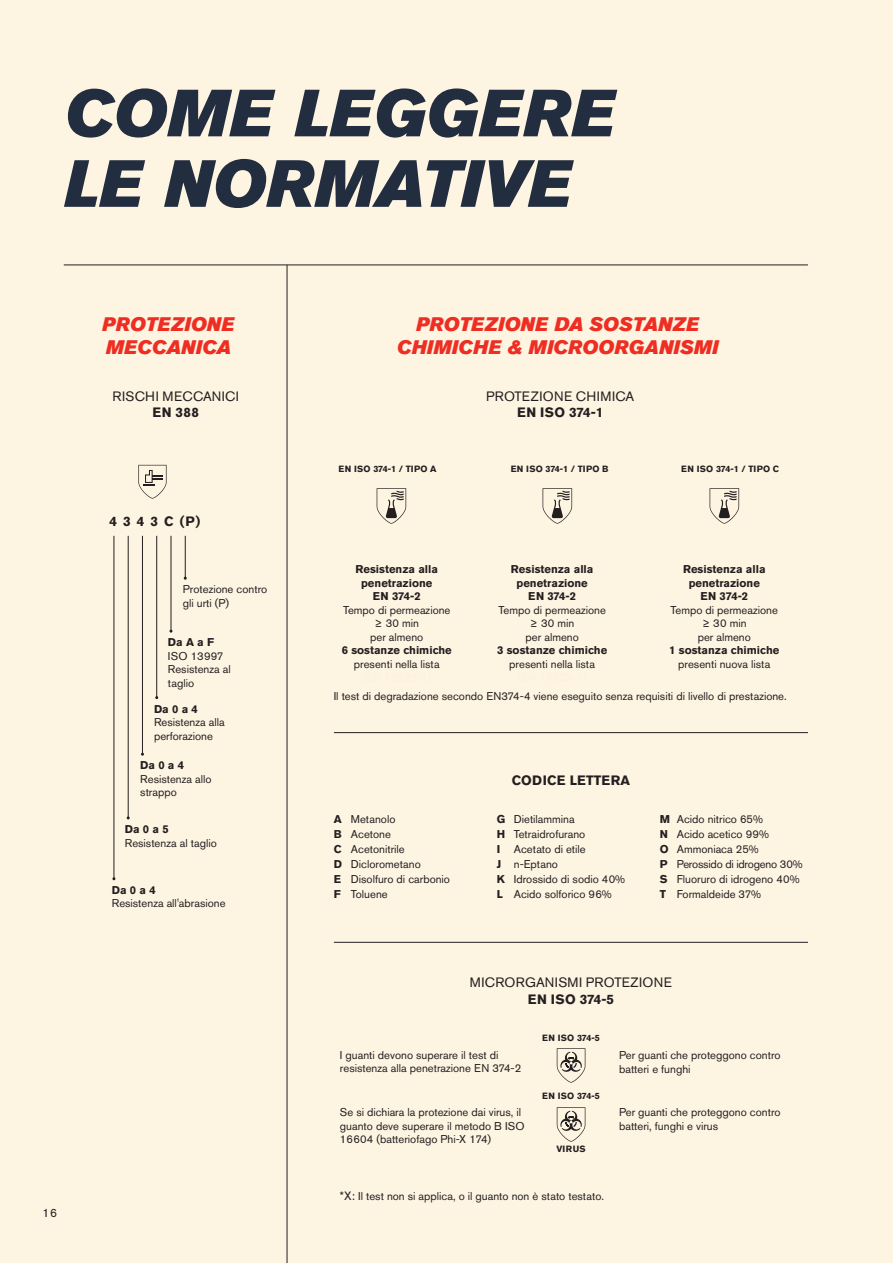
<style>
.page{position:relative;width:893px;height:1263px;background:#fef4e2}
.page>*{position:absolute;margin:0;border:0;box-sizing:border-box;transform-origin:0 0}
.t1{font:italic 66px/70.5px "Akzidenz Grotesk Pro Super";color:#222d3f}
.t2{font:italic 19.5px/23.4px "Akzidenz Grotesk Pro Super";letter-spacing:.01em;color:#ee2e22}
.t3{font:13.5px "Akzidenz Grotesk Pro";letter-spacing:.02em;color:#231f20}
.t4{font:700 13.5px "Akzidenz Grotesk Pro";letter-spacing:.015em;color:#231f20}
.t5{font:12px "Akzidenz Grotesk Pro";color:#231f20}
.t6{font:11.25px/13.5px "Akzidenz Grotesk Pro";color:#231f20}
.t7{font:700 11.25px/13.5px "Akzidenz Grotesk Pro";color:#231f20;text-align:center}
.t8{font:700 9px "Akzidenz Grotesk Pro";letter-spacing:.02em;color:#231f20}
.s1{font-weight:700}
.s2{font-size:12px}
</style>
<div class="page">
<hr style="left:287px;top:265px;width:1px;height:998px;background:#231f20">
<hr style="left:334px;top:942px;width:474px;height:1px;background:#231f20">
<hr style="left:334px;top:732px;width:474px;height:1px;background:#231f20">
<hr style="left:64px;top:265px;width:744px;height:1px;background:#231f20">
<hr style="left:114px;top:536px;width:1px;height:343px;background:#231f20">
<hr style="left:128px;top:536px;width:1px;height:282px;background:#231f20">
<hr style="left:142px;top:536px;width:1px;height:218px;background:#231f20">
<hr style="left:156px;top:536px;width:1px;height:162px;background:#231f20">
<hr style="left:171px;top:536px;width:1px;height:95px;background:#231f20">
<hr style="left:185px;top:536px;width:1px;height:42px;background:#231f20">
<svg style="left:138px;top:465px;width:29px;height:34px"></svg>
<svg style="left:377px;top:488px;width:29px;height:36px"></svg>
<svg style="left:543px;top:488px;width:29px;height:36px"></svg>
<svg style="left:710px;top:488px;width:29px;height:36px"></svg>
<svg style="left:557px;top:1048px;width:28px;height:35px"></svg>
<svg style="left:557px;top:1107px;width:28px;height:35px"></svg>
<h1 class="t1" style="left:64px;top:77px;width:553px">COME LEGGERE<br>LE NORMATIVE</h1>
<h2 class="t2" style="left:102px;top:312px;width:134px">PROTEZIONE<br>MECCANICA</h2>
<h2 class="t2" style="left:397px;top:312px;width:323px;text-align:center">PROTEZIONE DA SOSTANZE<br>CHIMICHE &amp; MICROORGANISMI</h2>
<p class="t3" style="left:112px;top:387px;width:128px">RISCHI MECCANICI</p>
<p class="t4" style="left:153px;top:404px;width:48px">EN 388</p>
<p class="t4" style="left:109px;top:512px;width:92px">4 3 4 3 C (P)</p>
<p class="t6" style="left:183px;top:583px;width:86px">Protezione contro gli urti (P)</p>
<p class="t7" style="left:168px;top:635px;width:48px">Da A a F</p>
<p class="t6" style="left:168px;top:649px;width:64px">ISO 13997<br>Resistenza al taglio</p>
<p class="t7" style="left:154px;top:702px;width:45px">Da 0 a 4</p>
<p class="t6" style="left:154px;top:716px;width:72px">Resistenza alla perforazione</p>
<p class="t7" style="left:140px;top:758px;width:45px">Da 0 a 4</p>
<p class="t6" style="left:140px;top:772px;width:73px">Resistenza allo strappo</p>
<p class="t7" style="left:125px;top:822px;width:45px">Da 0 a 5</p>
<p class="t6" style="left:125px;top:836px;width:94px">Resistenza al taglio</p>
<p class="t7" style="left:112px;top:883px;width:45px">Da 0 a 4</p>
<p class="t6" style="left:112px;top:897px;width:115px">Resistenza all'abrasione</p>
<p class="t5" style="left:43px;top:1205px;width:16px">16</p>
<p class="t3" style="left:486px;top:387px;width:150px">PROTEZIONE CHIMICA</p>
<p class="t4" style="left:517px;top:404px;width:88px">EN ISO 374-1</p>
<p class="t8" style="left:339px;top:463px;width:99px">EN ISO 374-1 / TIPO A</p>
<p class="t8" style="left:511px;top:463px;width:99px">EN ISO 374-1 / TIPO B</p>
<p class="t8" style="left:681px;top:463px;width:99px">EN ISO 374-1 / TIPO C</p>
<p class="t7" style="left:356px;top:562px;width:84px">Resistenza alla penetrazione<br>EN 374-2</p>
<p class="t6" style="left:343px;top:603px;width:109px;text-align:center">Tempo di permeazione ≥ 30 min<br>per almeno</p>
<p class="t7" style="left:342px;top:643px;width:112px">6 sostanze chimiche</p>
<p class="t6" style="left:354px;top:657px;width:87px">presenti nella lista</p>
<p class="t7" style="left:511px;top:562px;width:84px">Resistenza alla penetrazione<br>EN 374-2</p>
<p class="t6" style="left:499px;top:603px;width:109px;text-align:center">Tempo di permeazione ≥ 30 min<br>per almeno</p>
<p class="t7" style="left:497px;top:643px;width:112px">3 sostanze chimiche</p>
<p class="t6" style="left:509px;top:657px;width:87px">presenti nella lista</p>
<p class="t7" style="left:683px;top:562px;width:84px">Resistenza alla penetrazione<br>EN 374-2</p>
<p class="t6" style="left:671px;top:603px;width:109px;text-align:center">Tempo di permeazione ≥ 30 min<br>per almeno</p>
<p class="t7" style="left:669px;top:643px;width:112px">1 sostanza chimiche</p>
<p class="t6" style="left:678px;top:657px;width:94px">presenti nuova lista</p>
<p class="t6" style="left:334px;top:689px;width:454px">Il test di degradazione secondo EN374-4 viene eseguito senza requisiti di livello di prestazione.</p>
<p class="t4" style="left:512px;top:771px;width:120px">CODICE LETTERA</p>
<p class="t6" style="left:334px;top:811px;width:118px;line-height:15px"><span class="s1">A</span> Metanolo<br><span class="s1">B</span> Acetone<br><span class="s1">C</span> Acetonitrile<br><span class="s1">D</span> Diclorometano<br><span class="s1">E</span> Disolfuro di carbonio<br><span class="s1">F</span> Toluene</p>
<p class="t6" style="left:497px;top:811px;width:130px;line-height:15px"><span class="s1">G</span> Dietilammina<br><span class="s1">H</span> Tetraidrofurano<br><span class="s1">I</span> Acetato di etile<br><span class="s1">J</span> n-Eptano<br><span class="s1">K</span> Idrossido di sodio 40%<br><span class="s1">L</span> Acido solforico 96%</p>
<p class="t6" style="left:660px;top:811px;width:145px;line-height:15px"><span class="s1">M</span> Acido nitrico 65%<br><span class="s1">N</span> Acido acetico 99%<br><span class="s1">O</span> Ammoniaca 25%<br><span class="s1">P</span> Perossido di idrogeno 30%<br><span class="s1">S</span> Fluoruro di idrogeno 40%<br><span class="s1">T</span> Formaldeide 37%</p>
<p class="t3" style="left:470px;top:974px;width:204px">MICRORGANISMI PROTEZIONE</p>
<p class="t4" style="left:528px;top:990px;width:88px">EN ISO 374-5</p>
<p class="t6" style="left:340px;top:1048px;width:183px">I guanti devono superare il test di resistenza alla penetrazione EN 374-2</p>
<p class="t8" style="left:542px;top:1032px;width:59px">EN ISO 374-5</p>
<p class="t8" style="left:542px;top:1090px;width:59px">EN ISO 374-5</p>
<p class="t6" style="left:619px;top:1048px;width:163px">Per guanti che proteggono contro batteri e funghi</p>
<p class="t6" style="left:340px;top:1105px;width:186px">Se si dichiara la protezione dai virus, il guanto deve superare il metodo B ISO<br>16604 (batteriofago Phi-X 174)</p>
<p class="t6" style="left:619px;top:1105px;width:163px">Per guanti che proteggono contro batteri, funghi e virus</p>
<p class="t8" style="left:556px;top:1143px;width:31px">VIRUS</p>
<p class="t6" style="left:340px;top:1189px;width:266px"><span class="s2">*X:</span> Il test non si applica, o il guanto non è stato testato.</p>
</div>
